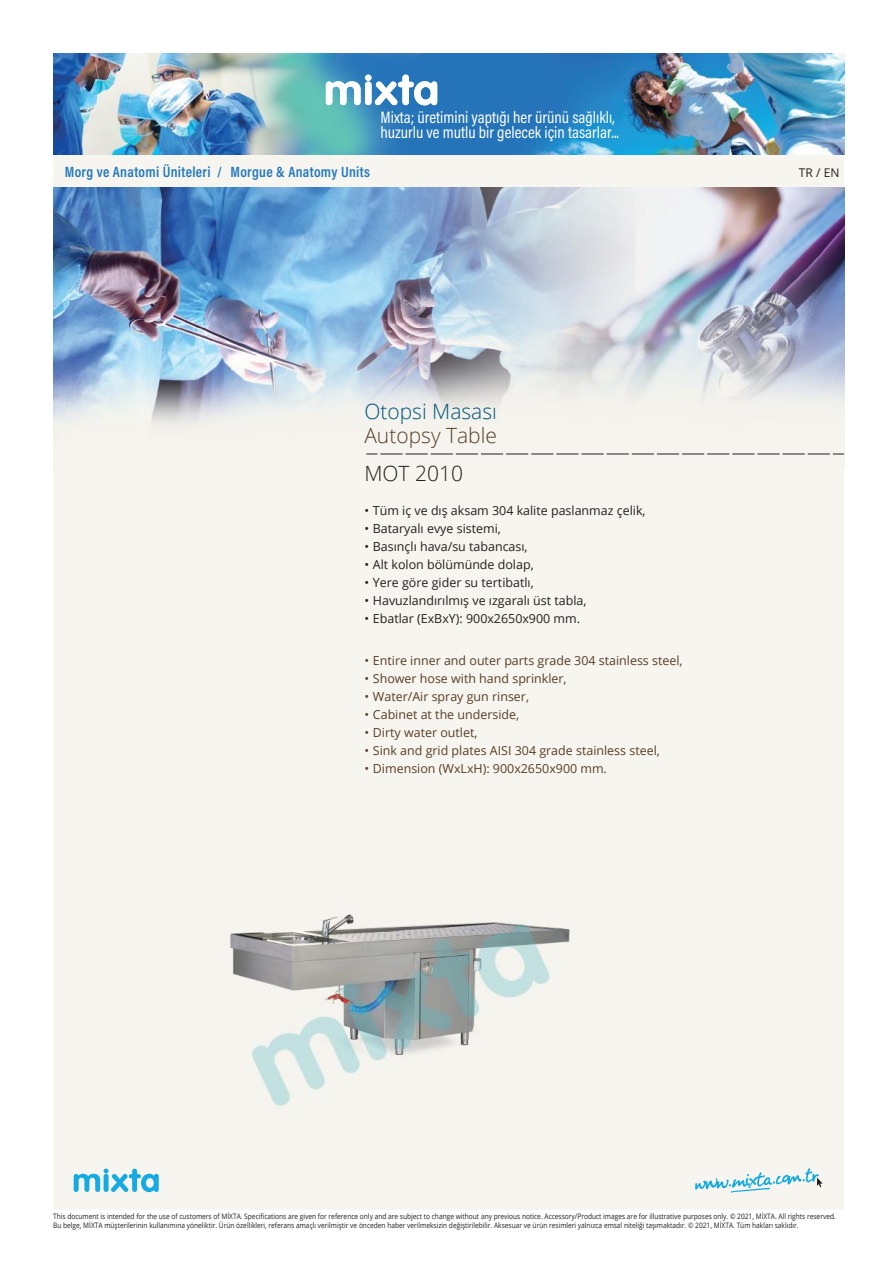
<style>
.page{position:relative;width:893px;height:1263px;background:#fff}
.page>*{position:absolute;margin:0;border:0;box-sizing:border-box;transform-origin:0 0}
.t1{font:300 21px "Open Sans";color:#005579}
.t2{font:300 21px "Open Sans";color:#573f26}
.t3{font:300 21px "Open Sans";color:#241f1f}
.t4{font:16.65px/15px "Acumin Pro Cond";color:#fff}
.t5{font:600 15px "Acumin Pro Cond";letter-spacing:.02em;color:#2278bd}
.t6{font:12.45px "Open Sans";color:#573f26}
.t7{font:12.45px "Open Sans";color:#241f1f}
.t8{font:12px "Open Sans";color:#241f1f}
.t9{font:7.5px/9px "Open Sans";color:#241f1f;scale:.88 1}
</style>
<div class="page">
<div style="left:53px;top:53px;width:791px;height:1157px;background:#f7f5ef"></div>
<img style="left:53px;top:188px;width:791px;height:266px">
<img style="left:53px;top:53px;width:791px;height:102px">
<svg style="left:326px;top:75px;width:111px;height:30px"></svg>
<svg style="left:366px;top:454px;width:478px;height:1px"></svg>
<svg style="left:695px;top:1168px;width:128px;height:24px"></svg>
<svg style="left:74px;top:1168px;width:85px;height:24px"></svg>
<img style="left:230px;top:914px;width:340px;height:193px">
<h3 class="t5" style="left:65px;top:162px;width:307px">Morg ve Anatomi Üniteleri / Morgue &amp; Anatomy Units</h3>
<h2 class="t4" style="left:381px;top:110px;width:240px">Mixta; üretimini yaptığı her ürünü sağlıklı, huzurlu ve mutlu bir gelecek için tasarlar...</h2>
<h1 class="t1" style="left:364px;top:397px;width:134px">Otopsi Masası</h1>
<h1 class="t2" style="left:364px;top:421px;width:134px">Autopsy Table</h1>
<h1 class="t3" style="left:364px;top:459px;width:100px">MOT 2010</h1>
<h3 class="t7" style="left:364px;top:501px;width:283px">• Tüm iç ve dış aksam 304 kalite paslanmaz çelik,</h3>
<h3 class="t7" style="left:364px;top:519px;width:138px">• Bataryalı evye sistemi,</h3>
<h3 class="t7" style="left:364px;top:537px;width:165px">• Basınçlı hava/su tabancası,</h3>
<h3 class="t7" style="left:364px;top:555px;width:171px">• Alt kolon bölümünde dolap,</h3>
<h3 class="t7" style="left:364px;top:573px;width:171px">• Yere göre gider su tertibatlı,</h3>
<h3 class="t7" style="left:364px;top:591px;width:224px">• Havuzlandırılmış ve ızgaralı üst tabla,</h3>
<h3 class="t7" style="left:364px;top:609px;width:217px">• Ebatlar (ExBxY): 900x2650x900 mm.</h3>
<h3 class="t6" style="left:364px;top:652px;width:320px">• Entire inner and outer parts grade 304 stainless steel,</h3>
<h3 class="t6" style="left:364px;top:670px;width:204px">• Shower hose with hand sprinkler,</h3>
<h3 class="t6" style="left:364px;top:688px;width:166px">• Water/Air spray gun rinser,</h3>
<h3 class="t6" style="left:364px;top:706px;width:156px">• Cabinet at the underside,</h3>
<h3 class="t6" style="left:364px;top:724px;width:115px">• Dirty water outlet,</h3>
<h3 class="t6" style="left:364px;top:742px;width:297px">• Sink and grid plates AISI 304 grade stainless steel,</h3>
<h3 class="t6" style="left:364px;top:760px;width:244px">• Dimension (WxLxH): 900x2650x900 mm.</h3>
<h3 class="t8" style="left:799px;top:164px;width:42px">TR / EN</h3>
<p class="t9" style="left:53px;top:1211px;width:891px">This document is intended for the use of customers of MİXTA. Specifications are given for reference only and are subject to change without any previous notice. Accessory/Product images are for illustrative purposes only. © 2021, MİXTA. All rights reserved.<br>Bu belge, MİXTA müşterilerinin kullanımına yöneliktir. Ürün özellikleri, referans amaçlı verilmiştir ve önceden haber verilmeksizin değiştirilebilir. Aksesuar ve ürün resimleri yalnızca emsal niteliği taşımaktadır. © 2021, MİXTA. Tüm hakları saklıdır.</p>
</div>
